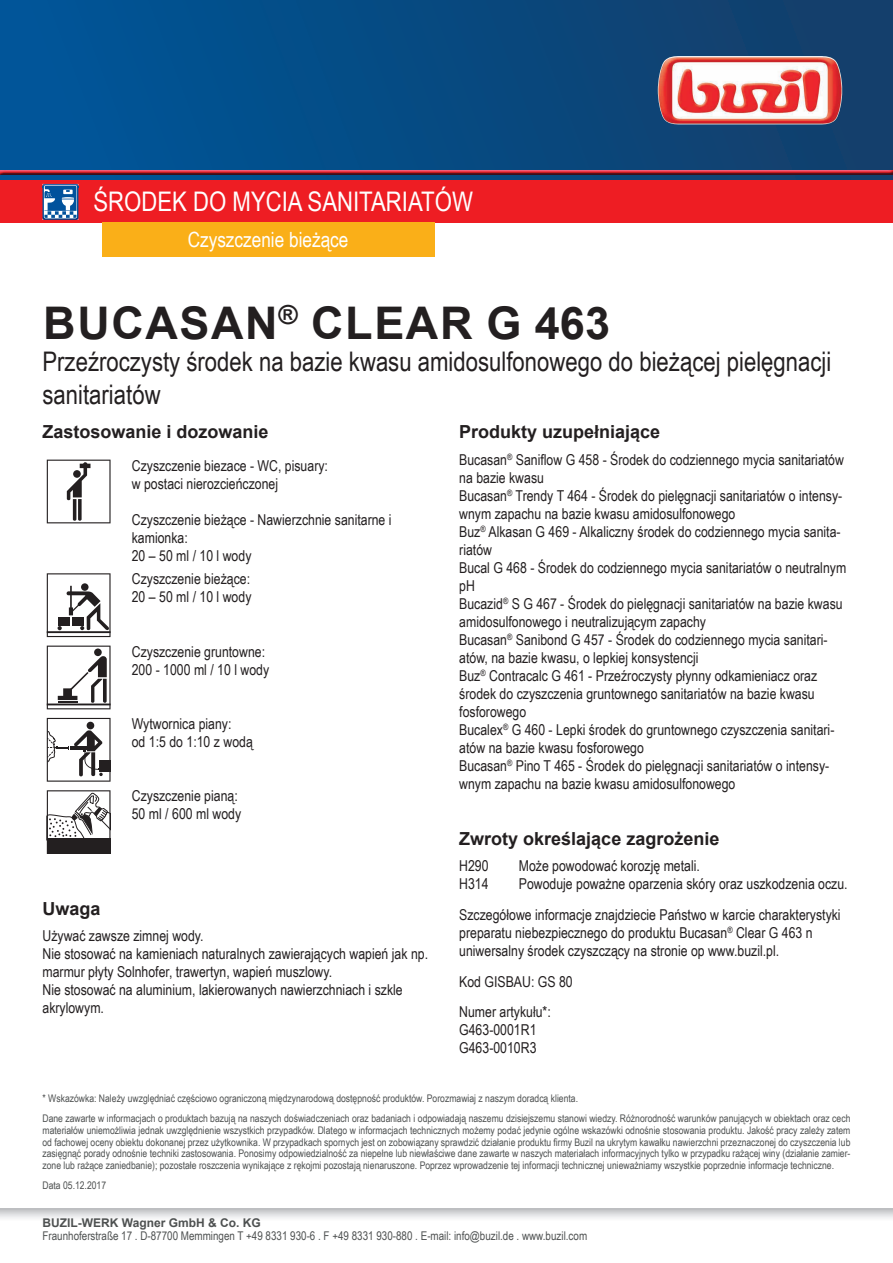
<style>
.page{position:relative;width:893px;height:1263px;background:#fff}
.page>*{position:absolute;margin:0;border:0;box-sizing:border-box;transform-origin:0 0}
.t1{font:700 45px "Arial";letter-spacing:.035em;color:#231f20}
.t2{font:27px/32.4px "Arial Narrow";color:#231f20}
.t3{font:27px "Arial Narrow";color:#fff}
.t4{font:21px "Arial Narrow";color:#fff}
.t5{font:700 18px "Arial";color:#231f20}
.t6{font:15px/18px "Arial Narrow";color:#231f20}
.t7{font:12px "Arial Narrow";color:#4e5151}
.t8{font:700 12px "Arial";color:#4e5151}
.t9{font:10.5px/11.7px "Arial Narrow";color:#4e5151}
</style>
<div class="page">
<div style="left:0;top:0;width:893px;height:180px;background:linear-gradient(to right,#00569a,#143e69)"></div>
<img style="left:658px;top:56px;width:184px;height:68px">
<svg style="left:0;top:1209px;width:893px;height:9px;background:#d9dadc"></svg>
<div style="left:0;top:169px;width:893px;height:6px;background:#015599;opacity:.75"></div>
<div style="left:0;top:180px;width:893px;height:43px;background:#ee1d23"></div>
<img style="left:43px;top:184px;width:35px;height:36px">
<svg style="left:44px;top:185px;width:35px;height:33px"></svg>
<div style="left:102px;top:223px;width:333px;height:34px;background:#faaf18"></div>
<svg style="left:47px;top:460px;width:64px;height:63px"></svg>
<svg style="left:47px;top:573px;width:64px;height:64px"></svg>
<svg style="left:47px;top:646px;width:64px;height:63px"></svg>
<svg style="left:47px;top:718px;width:64px;height:64px"></svg>
<svg style="left:47px;top:790px;width:64px;height:64px"></svg>
<h2 class="t3" style="left:94px;top:182px;width:381px">Środek do myc ia sanitariatów</h2>
<h3 class="t4" style="left:188px;top:224px;width:162px">Czyszczenie bieżące</h3>
<h1 class="t1" style="left:43px;top:291px;width:568px">BUCASAN<sup>®</sup> CLEAR G 463</h1>
<h2 class="t2" style="left:43px;top:345px;width:790px">Przeźroczysty środek na bazie kwasu amidosulfonowego do bieżącej pielęgnacji sanitariatów</h2>
<p class="t5" style="left:43px;top:419px;width:228px">Zastosowanie i dozowanie</p>
<p class="t6" style="left:132px;top:456px;width:198px">Czyszczenie biezace - WC, pisuary: w postaci nierozcieńczonej</p>
<p class="t6" style="left:132px;top:510px;width:261px">Czyszczenie bieżące - Nawierzchnie sanitarne i kamionka:<br>20 – 50 ml / 10 l wody</p>
<p class="t6" style="left:132px;top:569px;width:121px">Czyszczenie bieżące:<br>20 – 50 ml / 10 l wody</p>
<p class="t5" style="left:459px;top:419px;width:203px">Produkty uzupełniające</p>
<p class="t6" style="left:459px;top:450px;width:388px">Bucasan<sup>®</sup> Saniflow G 458 - Środek do codziennego mycia sanitariatów na bazie kwasu<br>Bucasan<sup>®</sup> Trendy T 464 - Środek do pielęgnacji sanitariatów o intensy&shy;wnym zapachu na bazie kwasu amidosulfonowego<br>Buz<sup>®</sup> Alkasan G 469 - Alkaliczny środek do codziennego mycia sanita&shy;riatów<br>Bucal G 468 - Środek do codziennego mycia sanitariatów o neutralnym pH<br>Bucazid<sup>®</sup> S G 467 - Środek do pielęgnacji sanitariatów na bazie kwasu amidosulfonowego i neutralizującym zapachy<br>Bucasan<sup>®</sup> Sanibond G 457 - Środek do codziennego mycia sanitari&shy;atów, na bazie kwasu, o lepkiej konsystencji<br>Buz<sup>®</sup> Contracalc G 461 - Przeźroczysty płynny odkamieniacz oraz środek do czyszczenia gruntownego sanitariatów na bazie kwasu fosforowego<br>Bucalex<sup>®</sup> G 460 - Lepki środek do gruntownego czyszczenia sanitari&shy;atów na bazie kwasu fosforowego<br>Bucasan<sup>®</sup> Pino T 465 - Środek do pielęgnacji sanitariatów o intensy&shy;wnym zapachu na bazie kwasu amidosulfonowego</p>
<p class="t5" style="left:459px;top:825px;width:262px">Zwroty określające zagrożenie</p>
<p class="t6" style="left:459px;top:856px;width:51px">H290 M</p>
<p class="t6" style="left:529px;top:856px;width:172px">oże powodować korozję metali.</p>
<p class="t6" style="left:459px;top:874px;width:31px">H314</p>
<p class="t6" style="left:132px;top:642px;width:139px">Czyszczenie gruntowne:<br>200 - 1000 ml / 10 l wody</p>
<p class="t6" style="left:132px;top:714px;width:123px">Wytwornica piany:<br>od 1:5 do 1:10 z wodą</p>
<p class="t6" style="left:132px;top:786px;width:111px">Czyszczenie pianą:<br>50 ml / 600 ml wody</p>
<p class="t6" style="left:459px;top:868px;width:390px;line-height:30.8px;text-indent:60px">Powoduje poważne oparzenia skóry oraz uszkodzenia oczu.<br>Szczegółowe informacje znajdziecie Państwo w karcie charakterystyki</p>
<p class="t6" style="left:459px;top:923px;width:355px">preparatu niebezpiecznego do produktu Bucasan<sup>®</sup> Clear G 463 n uniwersalny środek czyszczący na stronie op www.buzil.pl.</p>
<p class="t6" style="left:459px;top:965px;width:115px;line-height:30.8px">Kod GIS BAU: GS 80<br>Numer artykułu*:</p>
<p class="t6" style="left:459px;top:1020px;width:79px">G463-0001R1<br>G463-0010R3</p>
<p class="t5" style="left:43px;top:896px;width:60px">Uwaga</p>
<p class="t6" style="left:43px;top:926px;width:387px">Używać zawsze zimnej wody.<br>Nie stosować na kamieniach naturalnych zawierających wapień jak np. marmur płyty Solnhofer, trawertyn, wapień muszlowy.<br>Nie stosować na aluminium, lakierowanych nawierzchniach i szkle akrylowym.</p>
<p class="t9" style="left:43px;top:1088px;width:809px;line-height:20.2px">* Wskazówka: Należy uwzględniać częściowo ograniczoną międzynarodową dostępność produktów. Porozmawiaj z naszym doradcą klienta.<br>Dane zawarte w informacjach o produktach bazują na naszych doświadczeniach oraz badaniach i odpowiadają naszemu dzisiejszemu stanowi wiedzy. Różnorodność warunków panujących w obiektach oraz cech</p>
<p class="t9" style="left:43px;top:1124px;width:809px;text-align:justify">materiałów uniemożliwia jednak uwzględnienie wszystkich przypadków. Dlatego w informacjach technicznych możemy podać jedynie ogólne wskazówki odnośnie stosowania produktu. Jakość pracy zależy zatem od fachowej oceny obiektu dokonanej przez użytkownika. W przypadkach spornych jest on zobowiązany sprawdzić działanie produktu firmy Buzil na ukrytym kawałku nawierzchni przeznaczonej do czyszczenia lub zasięgnąć porady odnośnie techniki zastosowania. Ponosimy odpowiedzialność za niepełne lub niewłaściwe dane zawarte w naszych materiałach informacyjnych tylko w przypadku rażącej winy (działanie zamier&shy;zone lub rażące zaniedbanie); pozostałe roszczenia wynikające z rękojmi pozostają nienaruszone. Poprzez wprowadzenie tej informacji technicznej unieważniamy wszystkie poprzednie informacje techniczne.</p>
<p class="t9" style="left:43px;top:1179px;width:65px">Data 05.12.2017</p>
<p class="t8" style="left:43px;top:1214px;width:220px">BUZIL-WERK Wagner GmbH &amp; Co. KG</p>
<p class="t7" style="left:43px;top:1227px;width:546px">Fraunhoferstraße 17 . D-87700 Memmingen T +49 8331 930-6 . F +49 8331 930-880 . E-mail: info@buzil.de . www.buzil.com</p>
</div>
